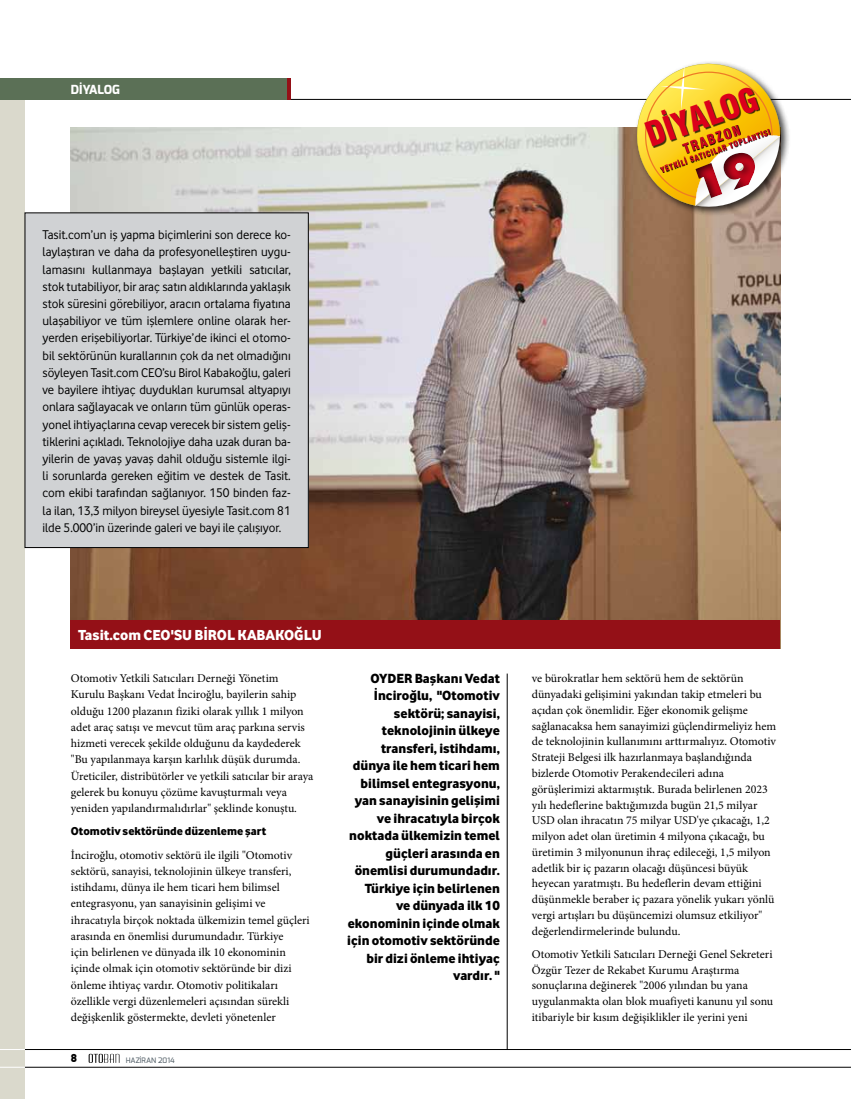
<style>
.page{position:relative;width:851px;height:1099px;background:#fff}
.page>*{position:absolute;margin:0;border:0;box-sizing:border-box;transform-origin:0 0}
.t1{font:900 condensed 32.5px "Swiss 721 BT";color:#db001b}
.t2{font:15px "Vodafone Ex B";color:#fff}
.t3{font:13.75px/17.5px "Vodafone Ex B";color:#000;text-align:right}
.t4{font:900 condensed 13.38px "Swiss 721 BT";color:#cd071e}
.t5{font:13.12px/17.2px "Vodafone Rg";color:#000;text-align:justify}
.t6{font:800 12.5px "Exo";letter-spacing:-.005em;color:#fff}
.t7{font:11.88px/15.8px "Minion Pro";color:#000}
.t8{font:11.88px "Vodafone Ex B";color:#000}
.t9{font:900 11.25px "DIN";color:#000}
.t10{font:900 condensed 7.75px "Swiss 721 BT";color:#cd071e}
.t11{font:500 7.5px "Exo";color:#5a666e}
</style>
<div class="page">
<hr style="left:0;top:1066px;width:850px;height:1px;background:#000">
<hr style="left:0;top:1049px;width:850px;height:1px;background:#000">
<svg style="left:89px;top:1053px;width:30px;height:9px"></svg>
<div style="left:0;top:99px;width:25px;height:999px;background:#dad9cc"></div>
<svg style="left:0;top:1066px;width:24px;height:1px"></svg>
<svg style="left:0;top:1049px;width:25px;height:1px"></svg>
<hr style="left:0;top:99px;width:850px;height:1px;background:#000">
<svg style="left:0;top:99px;width:25px;height:1px"></svg>
<div style="left:0;top:78px;width:291px;height:21px;background:#5b7056"></div>
<hr style="left:287px;top:78px;width:4px;height:21px;background:#941017">
<img style="left:71px;top:128px;width:709px;height:492px">
<div style="left:71px;top:620px;width:709px;height:28px;background:#941017"></div>
<hr style="left:507px;top:673px;width:1px;height:376px;background:#000">
<div style="left:25px;top:213px;width:283px;height:334px;background:#d0d2d4"></div>
<svg style="left:629px;top:62px;width:206px;height:152px"></svg>
<p class="t6" style="left:71px;top:81px;width:50px">DİYALOG</p>
<p class="t5" style="left:43px;top:226px;width:250px">Tasit.com’un iş yapma biçimlerini son derece ko&shy;laylaştıran ve daha da profesyonelleştiren uygu&shy;lamasını kullanmaya başlayan yetkili satıcılar, stok tutabiliyor, bir araç satın aldıklarında yaklaşık stok süresini görebiliyor, aracın ortalama fiyatına ulaşabiliyor ve tüm işlemlere online olarak her&shy;yerden erişebiliyorlar. Türkiye’de ikinci el otomo&shy;bil sektörünün kurallarının çok da net olmadığını söyleyen Tasit.com CEO’su Birol Kabakoğlu, galeri ve bayilere ihtiyaç duydukları kurumsal altyapıyı onlara sağlayacak ve onların tüm günlük operas&shy;yonel ihtiyaçlarına cevap verecek bir sistem geliş&shy;tiklerini açıkladı. Teknolojiye daha uzak duran ba&shy;yilerin de yavaş yavaş dahil olduğu sistemle ilgi&shy;li sorunlarda gereken eğitim ve destek de Tasit. com ekibi tarafından sağlanıyor. 150 binden faz&shy;la ilan, 13,3 milyon bireysel üyesiyle Tasit.com 81 ilde 5.000’in üzerinde galeri ve bayi ile çalışıyor.</p>
<h1 class="t1" style="left:640px;top:118px;width:118px;rotate:-20deg">DİYALOG</h1>
<p class="t4" style="left:681px;top:141px;width:61px;rotate:-19deg">TRABZON</p>
<p class="t10" style="left:659px;top:165px;width:117px;rotate:-19deg">YETKİLİ SATICILAR TOPLANTISI</p>
<p class="t2" style="left:78px;top:625px;width:245px">Tasit.com CEO'SU BİROL KABAKOĞLU</p>
<p class="t7" style="left:71px;top:670px;width:244px;line-height:16.2px">Otomotiv Yetkili Satıcıları Derneği Yönetim Kurulu Başkanı Vedat İnciroğlu, bayilerin sahip olduğu 1200 plazanın fiziki olarak yıllık 1 milyon adet araç satışı ve mevcut tüm araç parkına servis hizmeti verecek şekilde olduğunu da kaydederek "Bu yapılanmaya karşın karlılık düşük durumda.<br>Üreticiler, distribütörler ve yetkili satıcılar bir araya gelerek bu konuyu çözüme kavuşturmalı veya yeniden yapılandırmalıdırlar" şeklinde konuştu.</p>
<p class="t8" style="left:71px;top:824px;width:197px">Otomotiv sektöründe düzenleme şart</p>
<p class="t7" style="left:71px;top:846px;width:240px;line-height:16.2px">İnciroğlu, otomotiv sektörü ile ilgili "Otomotiv sektörü, sanayisi, teknolojinin ülkeye transferi, istihdamı, dünya ile hem ticari hem bilimsel entegrasyonu, yan sanayisinin gelişimi ve ihracatıyla birçok noktada ülkemizin temel güçleri arasında en önemlisi durumundadır. Türkiye<br>için belirlenen ve dünyada ilk 10 ekonominin içinde olmak için otomotiv sektöründe bir dizi önleme ihtiyaç vardır. Otomotiv politikaları özellikle vergi düzenlemeleri açısından sürekli değişkenlik göstermekte, devleti yönetenler</p>
<p class="t9" style="left:71px;top:1050px;width:8px">8</p>
<p class="t11" style="left:126px;top:1055px;width:50px">HAZİRAN 2014</p>
<p class="t3" style="left:347px;top:669px;width:154px">OYDER Başkanı Vedat<br>İnciroğlu, "Otomotiv sektörü; sanayisi, teknolojinin ülkeye transferi, istihdamı, dünya ile hem ticari hem bilimsel entegrasyonu, yan sanayisinin gelişimi ve ihracatıyla birçok noktada ülkemizin temel güçleri arasında en önemlisi durumundadır.<br>Türkiye için belirlenen ve dünyada ilk 10 ekonominin içinde olmak için otomotiv sektöründe bir dizi önleme ihtiyaç vardır. "</p>
<p class="t7" style="left:531px;top:670px;width:246px">ve bürokratlar hem sektörü hem de sektörün dünyadaki gelişimini yakından takip etmeleri bu açıdan çok önemlidir. Eğer ekonomik gelişme sağlanacaksa hem sanayimizi güçlendirmeliyiz hem de teknolojinin kullanımını arttırmalıyız. Otomotiv Strateji Belgesi ilk hazırlanmaya başlandığında bizlerde Otomotiv Perakendecileri adına görüşlerimizi aktarmıştık. Burada belirlenen 2023 yılı hedeflerine baktığımızda bugün 21,5 milyar USD olan ihracatın 75 milyar USD'ye çıkacağı, 1,2 milyon adet olan üretimin 4 milyona çıkacağı, bu üretimin 3 milyonunun ihraç edileceği, 1,5 milyon adetlik bir iç pazarın olacağı düşüncesi büyük heyecan yaratmıştı. Bu hedeflerin devam ettiğini düşünmekle beraber iç pazara yönelik yukarı yönlü vergi artışları bu düşüncemizi olumsuz etkiliyor" değerlendirmelerinde bulundu.</p>
<p class="t7" style="left:531px;top:946px;width:243px">Otomotiv Yetkili Satıcıları Derneği Genel Sekreteri Özgür Tezer de Rekabet Kurumu Araştırma sonuçlarına değinerek "2006 yılından bu yana uygulanmakta olan blok muafiyeti kanunu yıl sonu itibariyle bir kısım değişiklikler ile yerini yeni</p>
</div>
